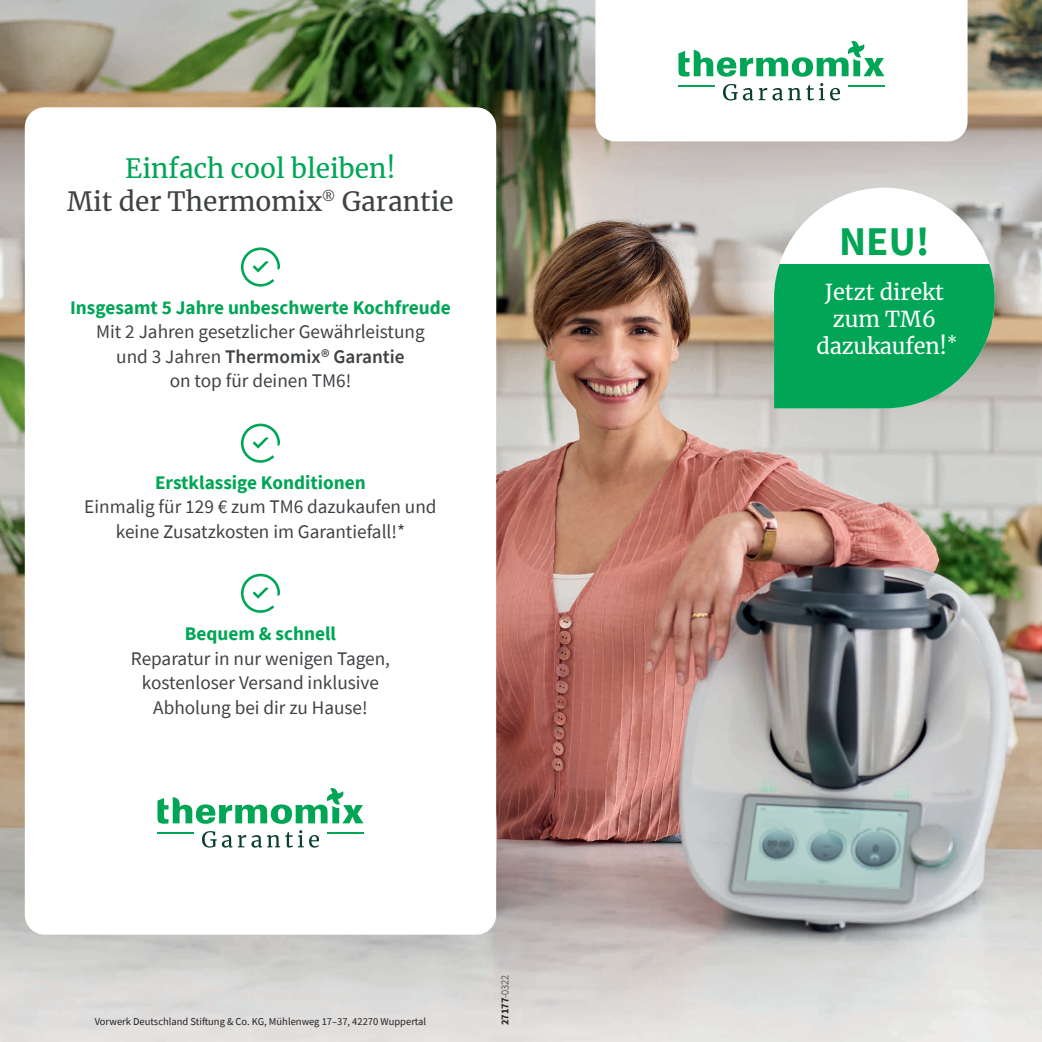
<style>
.page{position:relative;width:1042px;height:1042px;background:#fff}
.page>*{position:absolute;margin:0;border:0;box-sizing:border-box;transform-origin:0 0}
.t1{font:700 40.77px "Source Sans Pro";color:#00a656}
.t2{font:26.25px/32.9px "Merriweather";color:#3f4245;text-align:center}
.t3{font:21.7px/27.1px "Merriweather";color:#fff;text-align:center}
.t4{font:19.25px/24.5px "Source Sans Pro";color:#3f4245;text-align:center}
.t5{font:700 19.25px "Source Sans Pro";color:#00a656}
.t6{font:10.5px "Source Sans Pro";color:#231f20}
.t7{font:700 10.5px "Source Sans Pro";letter-spacing:-.01em;color:#231f20}
.s1{color:#00a656}
.s2{font-weight:600}
.s3{font-weight:300}
</style>
<div class="page">
<img style="left:0;top:0;width:1042px;height:1042px">
<svg style="left:595px;top:0;width:372px;height:141px"></svg>
<hr style="left:678px;top:85px;width:37px;height:1px;background:#00a656">
<hr style="left:847px;top:85px;width:37px;height:1px;background:#00a656">
<svg style="left:723px;top:84px;width:14px;height:16px"></svg>
<svg style="left:743px;top:88px;width:10px;height:12px"></svg>
<svg style="left:759px;top:83px;width:81px;height:17px"></svg>
<svg style="left:678px;top:41px;width:206px;height:36px"></svg>
<div style="left:25px;top:107px;width:471px;height:827px;background:#fff;border-radius:20px"></div>
<svg style="left:241px;top:247px;width:39px;height:40px"></svg>
<svg style="left:241px;top:424px;width:39px;height:39px"></svg>
<svg style="left:241px;top:574px;width:39px;height:39px"></svg>
<hr style="left:158px;top:832px;width:36px;height:1px;background:#00a656">
<hr style="left:327px;top:832px;width:36px;height:1px;background:#00a656">
<svg style="left:202px;top:831px;width:30px;height:16px"></svg>
<svg style="left:238px;top:830px;width:81px;height:17px"></svg>
<svg style="left:157px;top:788px;width:206px;height:36px"></svg>
<svg style="left:774px;top:188px;width:221px;height:77px"></svg>
<div style="left:774px;top:265px;width:221px;height:143px;background:#00a656"></div>
<h2 class="t2" style="left:67px;top:151px;width:388px"><span class="s1">Einfach cool bleiben!<br></span>Mit der Thermomix<sup>®</sup> Garantie</h2>
<p class="t5" style="left:70px;top:294px;width:382px">Insgesamt 5 Jahre unbeschwerte Kochfreude</p>
<p class="t4" style="left:96px;top:320px;width:330px">Mit 2 Jahren gesetzlicher Gewährleistung und 3 Jahren <span class="s2">Thermomix® Garantie<br></span>on top für deinen TM6!</p>
<p class="t5" style="left:155px;top:469px;width:212px">Erstklassige Konditionen</p>
<p class="t4" style="left:84px;top:494px;width:354px">Einmalig für 129 € zum TM6 dazukaufen und keine Zusatzkosten im Garantiefall!*</p>
<p class="t5" style="left:185px;top:621px;width:153px">Bequem &amp; schnell</p>
<p class="t4" style="left:131px;top:646px;width:261px">Reparatur in nur wenigen Tagen, kostenloser Versand inklusive<br>Abholung bei dir zu Hause!</p>
<p class="t6" style="left:95px;top:1015px;width:333px">Vorwerk Deutschland Stiftung &amp; Co. KG, Mühlenweg 17–37, 42270 Wuppertal</p>
<p class="t7" style="left:498px;top:1025px;width:52px;rotate:-90deg">27177<span class="s3">-0322</span></p>
<h1 class="t1" style="left:839px;top:213px;width:92px">NEU!</h1>
<p class="t3" style="left:816px;top:278px;width:142px">Jetzt direkt zum TM6 dazukaufen!<sup>*</sup></p>
</div>
